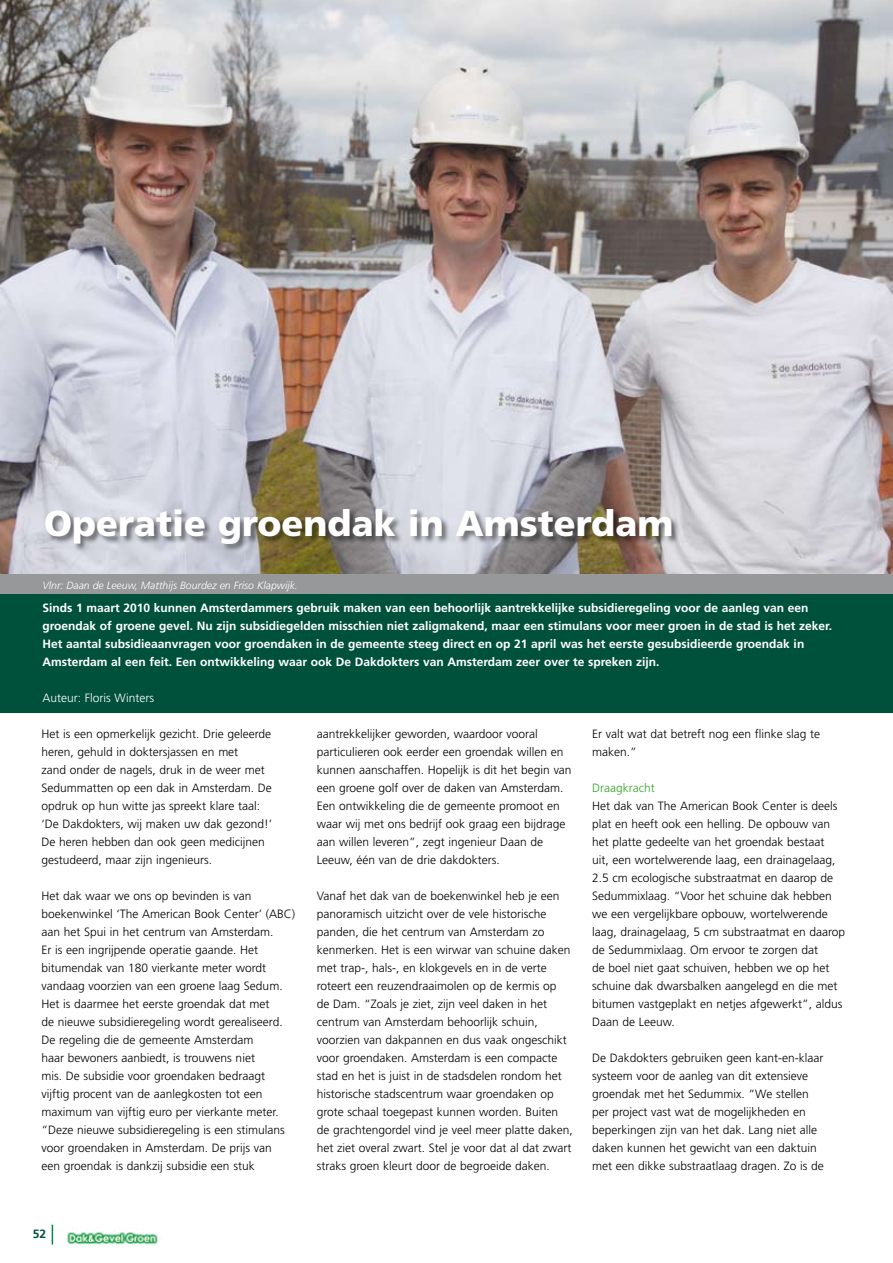
<style>
.page{position:relative;width:893px;height:1263px;background:#fff}
.page>*{position:absolute;margin:0;border:0;box-sizing:border-box;transform-origin:0 0}
.t1{font:900 36px "Frutiger";color:#fff}
.t2{font:300 12px/18px "Frutiger";color:#000}
.t3{font:700 12px/18px "Frutiger";color:#fff}
.t4{font:300 12px "Frutiger";color:#fff}
.t5{font:300 12px "Frutiger";color:#35a32c}
.t6{font:700 12px "Frutiger";color:#00513c}
.t7{font:italic 300 10.5px "Frutiger";color:#fff}
</style>
<div class="page">
<svg style="left:52px;top:1225px;width:1px;height:19px"></svg>
<img style="left:67px;top:1232px;width:91px;height:13px">
<img style="left:0;top:0;width:893px;height:574px">
<div style="left:44px;top:507px;width:637px;height:46px;background:#000;opacity:.5"></div>
<div style="left:0;top:574px;width:893px;height:22px;background:#97989a"></div>
<div style="left:0;top:594px;width:893px;height:118px;background:#00513c"></div>
<h1 class="t1" style="left:44px;top:501px;width:631px">Operatie groendak in Amsterdam</h1>
<p class="t7" style="left:43px;top:580px;width:257px">Vlnr: Daan de Leeuw, Matthijs Bourdez en Friso Klapwijk.</p>
<p class="t3" style="left:43px;top:599px;width:791px">Sinds 1 maart 2010 kunnen Amsterdammers gebruik maken van een behoorlijk aantrekkelijke subsidieregeling voor de aanleg van een groendak of groene gevel. Nu zijn subsidiegelden misschien niet zaligmakend, maar een stimulans voor meer groen in de stad is het zeker.<br>Het aantal subsidieaanvragen voor groendaken in de gemeente steeg direct en op 21 april was het eerste gesubsidieerde groendak in Amsterdam al een feit. Een ontwikkeling waar ook De Dakdokters van Amsterdam zeer over te spreken zijn.</p>
<p class="t4" style="left:43px;top:691px;width:113px">Auteur: Floris Winters</p>
<p class="t2" style="left:41px;top:725px;width:232px">Het is een opmerkelijk gezicht. Drie geleerde heren, gehuld in doktersjassen en met<br>zand onder de nagels, druk in de weer met Sedummatten op een dak in Amsterdam. De opdruk op hun witte jas spreekt klare taal: ‘De Dakdokters, wij maken uw dak gezond!’ De heren hebben dan ook geen medicijnen gestudeerd, maar zijn ingenieurs.</p>
<p class="t2" style="left:41px;top:887px;width:255px">Het dak waar we ons op bevinden is van boekenwinkel ‘The American Book Center’ (ABC) aan het Spui in het centrum van Amsterdam.<br>Er is een ingrijpende operatie gaande. Het bitumendak van 180 vierkante meter wordt vandaag voorzien van een groene laag Sedum.<br>Het is daarmee het eerste groendak dat met<br>de nieuwe subsidieregeling wordt gerealiseerd.<br>De regeling die de gemeente Amsterdam<br>haar bewoners aanbiedt, is trouwens niet<br>mis. De subsidie voor groendaken bedraagt vijftig procent van de aanlegkosten tot een maximum van vijftig euro per vierkante meter. “Deze nieuwe subsidieregeling is een stimulans voor groendaken in Amsterdam. De prijs van<br>een groendak is dankzij subsidie een stuk</p>
<p class="t2" style="left:317px;top:725px;width:256px">aantrekkelijker geworden, waardoor vooral particulieren ook eerder een groendak willen en kunnen aanschaffen. Hopelijk is dit het begin van een groene golf over de daken van Amsterdam.<br>Een ontwikkeling die de gemeente promoot en waar wij met ons bedrijf ook graag een bijdrage aan willen leveren”, zegt ingenieur Daan de Leeuw, één van de drie dakdokters.</p>
<p class="t2" style="left:317px;top:887px;width:258px">Vanaf het dak van de boekenwinkel heb je een panoramisch uitzicht over de vele historische panden, die het centrum van Amsterdam zo kenmerken. Het is een wirwar van schuine daken met trap-, hals-, en klokgevels en in de verte roteert een reuzendraaimolen op de kermis op<br>de Dam. “Zoals je ziet, zijn veel daken in het centrum van Amsterdam behoorlijk schuin, voorzien van dakpannen en dus vaak ongeschikt voor groendaken. Amsterdam is een compacte stad en het is juist in de stadsdelen rondom het historische stadscentrum waar groendaken op grote schaal toegepast kunnen worden. Buiten de grachtengordel vind je veel meer platte daken, het ziet overal zwart. Stel je voor dat al dat zwart straks groen kleurt door de begroeide daken.</p>
<p class="t2" style="left:592px;top:725px;width:230px">Er valt wat dat betreft nog een flinke slag te maken.”</p>
<p class="t5" style="left:592px;top:781px;width:64px">Draagkracht</p>
<p class="t2" style="left:592px;top:797px;width:255px">Het dak van The American Book Center is deels plat en heeft ook een helling. De opbouw van het platte gedeelte van het groendak bestaat<br>uit, een wortelwerende laag, een drainagelaag, 2.5 cm ecologische substraatmat en daarop de Sedummixlaag. “Voor het schuine dak hebben we een vergelijkbare opbouw, wortelwerende laag, drainagelaag, 5 cm substraatmat en daarop de Sedummixlaag. Om ervoor te zorgen dat<br>de boel niet gaat schuiven, hebben we op het schuine dak dwarsbalken aangelegd en die met bitumen vastgeplakt en netjes afgewerkt”, aldus Daan de Leeuw.</p>
<p class="t2" style="left:592px;top:1049px;width:233px">De Dakdokters gebruiken geen kant-en-klaar systeem voor de aanleg van dit extensieve groendak met het Sedummix. “We stellen per project vast wat de mogelijkheden en beperkingen zijn van het dak. Lang niet alle daken kunnen het gewicht van een daktuin met een dikke substraatlaag dragen. Zo is de</p>
<p class="t6" style="left:33px;top:1227px;width:15px">52</p>
</div>
